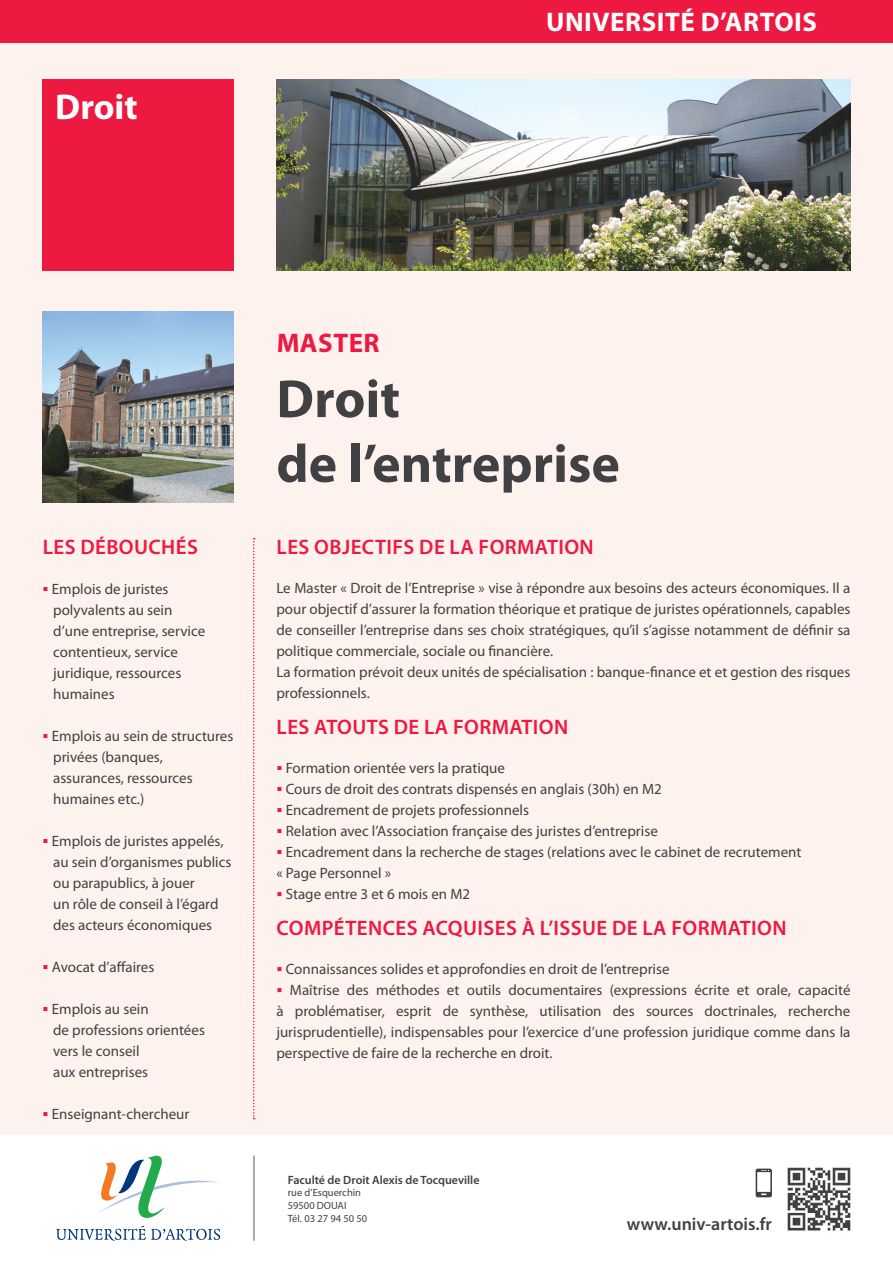
<style>
.page{position:relative;width:893px;height:1263px;background:#fef2ee}
.page>*{position:absolute;margin:0;border:0;box-sizing:border-box;transform-origin:0 0}
.t1{font:700 54px "Myriad Pro";color:#414042}
.t2{font:700 36px "Myriad Pro";color:#fff}
.t3{font:700 27px "Myriad Pro";letter-spacing:.02em;color:#fff}
.t4{font:700 27px "Myriad Pro";letter-spacing:.02em;color:#ed1941}
.t5{font:600 21px "Myriad Pro";letter-spacing:.02em;color:#ed1941}
.t6{font:600 18px "Myriad Pro";color:#414042}
.t7{font:15px/21px "Myriad Pro";color:#414042}
.t8{font:600 12px "Myriad Pro";color:#414042}
.t9{font:10.5px "Myriad Pro";color:#414042}
.s1{color:#ed1941}
</style>
<div class="page">
<div style="left:0;top:1135px;width:893px;height:128px;background:#fff"></div>
<svg style="left:56px;top:1226px;width:164px;height:15px"></svg>
<svg style="left:98px;top:1155px;width:120px;height:63px"></svg>
<hr style="left:254px;top:1155px;width:1px;height:86px;background:#58595b">
<img style="left:787px;top:1167px;width:64px;height:64px">
<svg style="left:756px;top:1168px;width:16px;height:29px"></svg>
<div style="left:43px;top:80px;width:191px;height:191px;background:#ed1941"></div>
<div style="left:0;top:0;width:893px;height:43px;background:#ed1941"></div>
<svg style="left:253px;top:538px;width:2px;height:581px"></svg>
<img style="left:276px;top:80px;width:574px;height:191px">
<img style="left:43px;top:311px;width:191px;height:192px">
<p class="t2" style="left:55px;top:84px;width:84px">Droit</p>
<p class="t3" style="left:546px;top:5px;width:272px">UNIVERSITÉ D’ARTOIS</p>
<p class="t5" style="left:43px;top:533px;width:157px">LES DÉBOUCHÉS</p>
<p class="t7" style="left:43px;top:578px;width:127px"><span class="s1">▪</span> Emplois de juristes</p>
<p class="t7" style="left:53px;top:599px;width:121px">polyvalents au sein</p>
<p class="t7" style="left:53px;top:620px;width:154px">d’une entreprise, service contentieux, service juridique, ressources humaines</p>
<p class="t7" style="left:43px;top:725px;width:192px"><span class="s1">▪</span> Emplois au sein de structures</p>
<p class="t7" style="left:53px;top:746px;width:141px">privées (banques, assurances, ressources humaines etc.)</p>
<p class="t7" style="left:43px;top:830px;width:182px"><span class="s1">▪</span> Emplois de juristes appelés,</p>
<p class="t7" style="left:53px;top:851px;width:180px">au sein d’organismes publics ou parapublics, à jouer</p>
<p class="t7" style="left:53px;top:893px;width:167px">un rôle de conseil à l’égard des acteurs économiques</p>
<p class="t7" style="left:43px;top:956px;width:113px"><span class="s1">▪</span> Avocat d’affaires</p>
<p class="t7" style="left:43px;top:998px;width:108px"><span class="s1">▪</span> Emplois au sein</p>
<p class="t7" style="left:53px;top:1019px;width:153px">de professions orientées</p>
<p class="t7" style="left:53px;top:1040px;width:88px">vers le conseil</p>
<p class="t7" style="left:53px;top:1061px;width:97px">aux entreprises</p>
<p class="t7" style="left:43px;top:1103px;width:148px"><span class="s1">▪</span> Enseignant-chercheur</p>
<p class="t4" style="left:277px;top:326px;width:104px">MASTER</p>
<p class="t1" style="left:276px;top:364px;width:125px">Droit</p>
<p class="t1" style="left:276px;top:428px;width:345px">de l’entreprise</p>
<p class="t5" style="left:277px;top:533px;width:319px">LES OBJECTIFS DE LA FORMATION</p>
<p class="t7" style="left:276px;top:577px;width:576px">Le Master « Droit de l’Entreprise » vise à répondre aux besoins des acteurs économiques. Il a pour objectif d’assurer la formation théorique et pratique de juristes opérationnels, capables</p>
<p class="t7" style="left:276px;top:619px;width:576px">de conseiller l’entreprise dans ses choix stratégiques, qu’il s’agisse notamment de définir sa politique commerciale, sociale ou financière.</p>
<p class="t7" style="left:276px;top:661px;width:575px">La formation prévoit deux unités de spécialisation : banque-finance et et gestion des risques professionnels.</p>
<p class="t5" style="left:277px;top:713px;width:293px">LES ATOUTS DE LA FORMATION</p>
<p class="t7" style="left:276px;top:757px;width:230px"><span class="s1">▪</span> Formation orientée vers la pratique</p>
<p class="t7" style="left:276px;top:778px;width:387px"><span class="s1">▪</span> Cours de droit des contrats dispensés en anglais (30h) en M2</p>
<p class="t7" style="left:276px;top:799px;width:254px"><span class="s1">▪</span> Encadrement de projets professionnels</p>
<p class="t7" style="left:276px;top:820px;width:383px"><span class="s1">▪</span> Relation avec l’Association française des juristes d’entreprise</p>
<p class="t7" style="left:276px;top:841px;width:527px"><span class="s1">▪</span> Encadrement dans la recherche de stages (relations avec le cabinet de recrutement</p>
<p class="t7" style="left:276px;top:862px;width:116px">« Page Personnel »</p>
<p class="t7" style="left:276px;top:883px;width:195px"><span class="s1">▪</span> Stage entre 3 et 6 mois en M2</p>
<p class="t5" style="left:277px;top:914px;width:512px">COMPÉTENCES ACQUISES À L’ISSUE DE LA FORMATION</p>
<p class="t7" style="left:276px;top:958px;width:395px"><span class="s1">▪</span> Connaissances solides et approfondies en droit de l’entreprise</p>
<p class="t7" style="left:276px;top:979px;width:576px;text-align:justify"><span class="s1">▪</span> Maîtrise des méthodes et outils documentaires (expressions écrite et orale, capacité à problématiser, esprit de synthèse, utilisation des sources doctrinales, recherche jurisprudentielle), indispensables pour l’exercice d’une profession juridique comme dans la perspective de faire de la recherche en droit.</p>
<p class="t8" style="left:288px;top:1172px;width:193px">Faculté de Droit Alexis de Tocqueville</p>
<p class="t9" style="left:288px;top:1186px;width:75px">rue d’Esquerchin</p>
<p class="t9" style="left:288px;top:1199px;width:60px">59500 DOUAI</p>
<p class="t9" style="left:288px;top:1211px;width:81px">Tél. 03 27 94 50 50</p>
<p class="t6" style="left:627px;top:1212px;width:146px">www.univ-artois.fr</p>
</div>
